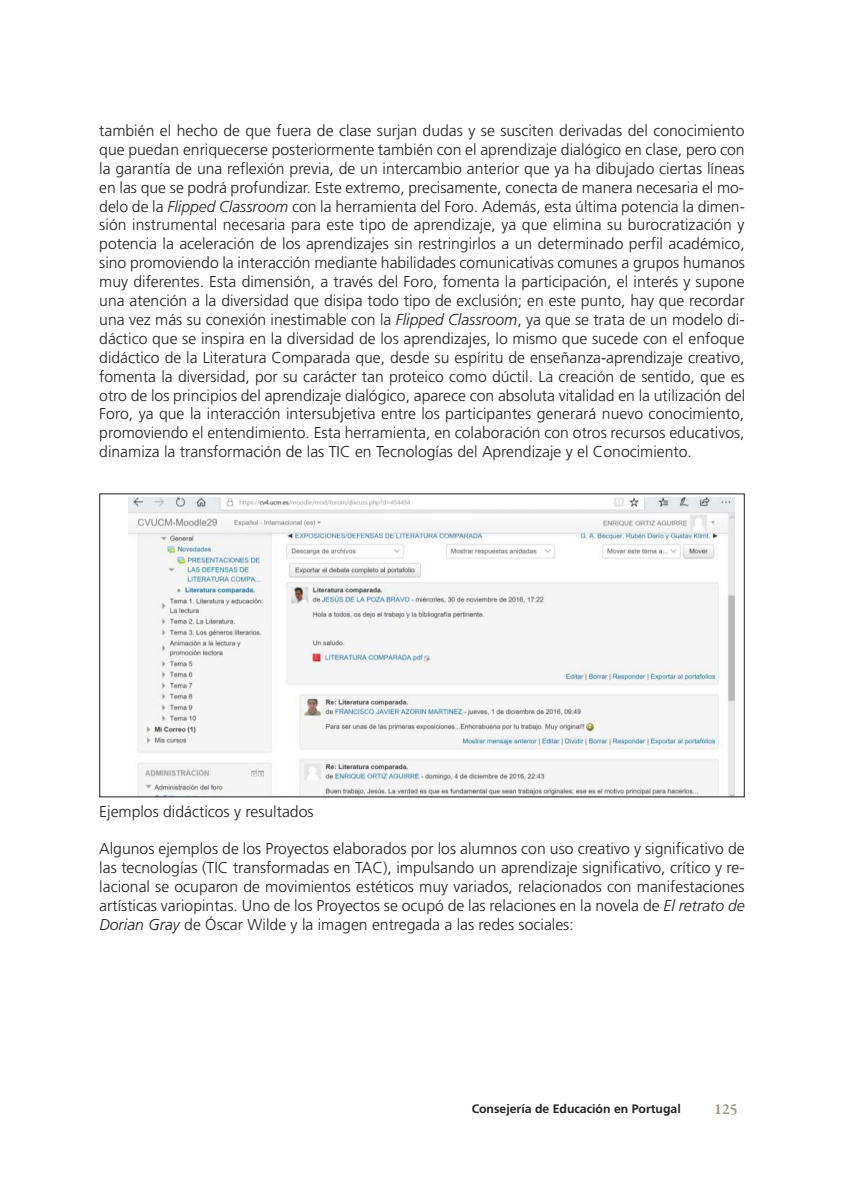
<style>
.page{position:relative;width:844px;height:1191px;background:#fff}
.page>*{position:absolute;margin:0;border:0;box-sizing:border-box;transform-origin:0 0}
.t1{font:300 15.75px/18.9px "Frutiger";color:#231f20;text-align:justify}
.t2{font:600 15.75px "Garamond Premr Pro";color:#999178}
.t3{font:700 12.25px "Frutiger";color:#231f20}
.s1{font-style:italic}
</style>
<div class="page">
<img style="left:129px;top:497px;width:605px;height:298px">
<p class="t1" style="left:99px;top:122px;width:647px">también el hecho de que fuera de clase surjan dudas y se susciten derivadas del conocimiento que puedan enriquecerse posteriormente también con el aprendizaje dialógico en clase, pero con la garantía de una reflexión previa, de un intercambio anterior que ya ha dibujado ciertas líneas en las que se podrá profundizar. Este extremo, precisamente, conecta de manera necesaria el mo&shy;delo de la <span class="s1">Flipped Classroom</span> con la herramienta del Foro. Además, esta última potencia la dimen&shy;sión instrumental necesaria para este tipo de aprendizaje, ya que elimina su burocratización y potencia la aceleración de los aprendizajes sin restringirlos a un determinado perfil académico, sino promoviendo la interacción mediante habilidades comunicativas comunes a grupos humanos muy diferentes. Esta dimensión, a través del Foro, fomenta la participación, el interés y supone una atención a la diversidad que disipa todo tipo de exclusión; en este punto, hay que recordar una vez más su conexión inestimable con la <span class="s1">Flipped Classroom</span>, ya que se trata de un modelo di&shy;dáctico que se inspira en la diversidad de los aprendizajes, lo mismo que sucede con el enfoque didáctico de la Literatura Comparada que, desde su espíritu de enseñanza-aprendizaje creativo, fomenta la diversidad, por su carácter tan proteico como dúctil. La creación de sentido, que es otro de los principios del aprendizaje dialógico, aparece con absoluta vitalidad en la utilización del Foro, ya que la interacción intersubjetiva entre los participantes generará nuevo conocimiento, promoviendo el entendimiento. Esta herramienta, en colaboración con otros recursos educativos, dinamiza la transformación de las TIC en Tecnologías del Aprendizaje y el Conocimiento.</p>
<p class="t1" style="left:99px;top:803px;width:216px">Ejemplos didácticos y resultados</p>
<p class="t1" style="left:99px;top:840px;width:646px">Algunos ejemplos de los Proyectos elaborados por los alumnos con uso creativo y significativo de las tecnologías (TIC transformadas en TAC), impulsando un aprendizaje significativo, crítico y re&shy;lacional se ocuparon de movimientos estéticos muy variados, relacionados con manifestaciones artísticas variopintas. Uno de los Proyectos se ocupó de las relaciones en la novela de <span class="s1">El retrato de Dorian Gray</span> de Óscar Wilde y la imagen entregada a las redes sociales:</p>
<p class="t3" style="left:471px;top:1104px;width:210px">Consejería de Educación en Portugal</p>
<p class="t2" style="left:714px;top:1102px;width:25px">125</p>
</div>
